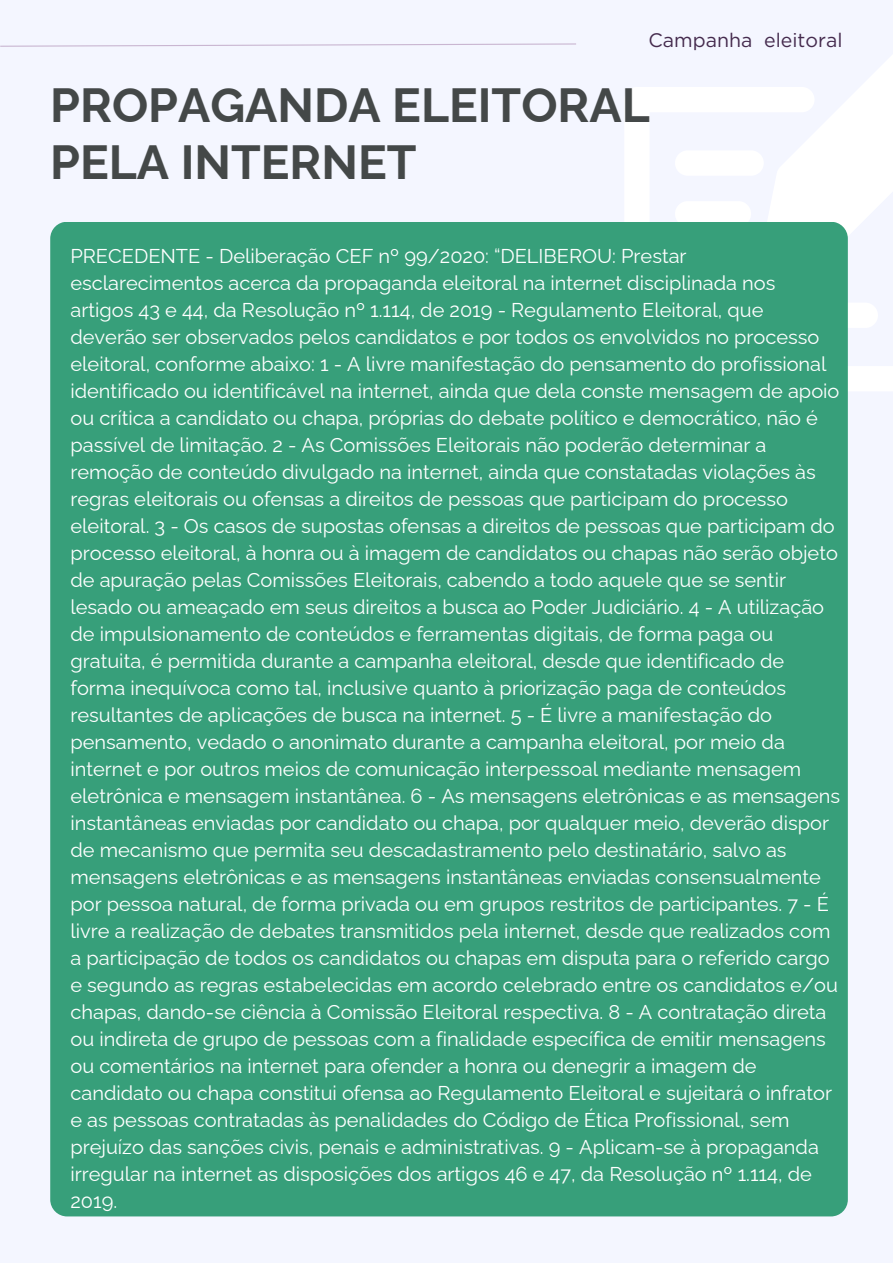
<style>
.page{position:relative;width:893px;height:1264px;background:#fff}
.page>*{position:absolute;margin:0;border:0;box-sizing:border-box;transform-origin:0 0}
.t1{font:700 48px "Raleway";color:#444848}
.t2{font:19.95px/27px "Raleway";color:#fff}
.t3{font:19.5px "Gotham";color:#452b4e}
</style>
<div class="page">
<div style="left:0;top:0;width:892px;height:1262px;background:#f4f6ff"></div>
<svg style="left:625px;top:56px;width:267px;height:335px"></svg>
<svg style="left:0;top:43px;width:576px;height:4px"></svg>
<div style="left:50px;top:222px;width:797px;height:994px;background:#379f7a;border-radius:17px"></div>
<p class="t3" style="left:648px;top:29px;width:195px">Campanha eleitoral</p>
<p class="t1" style="left:50px;top:76px;width:601px">PROPAGANDA ELEITORAL</p>
<p class="t1" style="left:50px;top:134px;width:368px">PELA INTERNET</p>
<p class="t2" style="left:70px;top:242px;width:771px">PRECEDENTE - Deliberação CEF nº 99/2020: “DELIBEROU: Prestar esclarecimentos acerca da propaganda eleitoral na internet disciplinada nos artigos 43 e 44, da Resolução nº 1.114, de 2019 - Regulamento Eleitoral, que deverão ser observados pelos candidatos e por todos os envolvidos no processo eleitoral, conforme abaixo: 1 - A livre manifestação do pensamento do profissional identificado ou identificável na internet, ainda que dela conste mensagem de apoio ou crítica a candidato ou chapa, próprias do debate político e democrático, não é passível de limitação. 2 - As Comissões Eleitorais não poderão determinar a remoção de conteúdo divulgado na internet, ainda que constatadas violações às regras eleitorais ou ofensas a direitos de pessoas que participam do processo eleitoral. 3 - Os casos de supostas ofensas a direitos de pessoas que participam do processo eleitoral, à honra ou à imagem de candidatos ou chapas não serão objeto de apuração pelas Comissões Eleitorais, cabendo a todo aquele que se sentir lesado ou ameaçado em seus direitos a busca ao Poder Judiciário. 4 - A utilização de impulsionamento de conteúdos e ferramentas digitais, de forma paga ou gratuita, é permitida durante a campanha eleitoral, desde que identificado de forma inequívoca como tal, inclusive quanto à priorização paga de conteúdos resultantes de aplicações de busca na internet. 5 - É livre a manifestação do pensamento, vedado o anonimato durante a campanha eleitoral, por meio da internet e por outros meios de comunicação interpessoal mediante mensagem eletrônica e mensagem instantânea. 6 - As mensagens eletrônicas e as mensagens instantâneas enviadas por candidato ou chapa, por qualquer meio, deverão dispor de mecanismo que permita seu descadastramento pelo destinatário, salvo as mensagens eletrônicas e as mensagens instantâneas enviadas consensualmente por pessoa natural, de forma privada ou em grupos restritos de participantes. 7 - É livre a realização de debates transmitidos pela internet, desde que realizados com a participação de todos os candidatos ou chapas em disputa para o referido cargo e segundo as regras estabelecidas em acordo celebrado entre os candidatos e/ou chapas, dando-se ciência à Comissão Eleitoral respectiva. 8 - A contratação direta ou indireta de grupo de pessoas com a finalidade específica de emitir mensagens ou comentários na internet para ofender a honra ou denegrir a imagem de candidato ou chapa constitui ofensa ao Regulamento Eleitoral e sujeitará o infrator e as pessoas contratadas às penalidades do Código de Ética Profissional, sem prejuízo das sanções civis, penais e administrativas. 9 - Aplicam-se à propaganda irregular na internet as disposições dos artigos 46 e 47, da Resolução nº 1.114, de 2019.</p>
</div>
